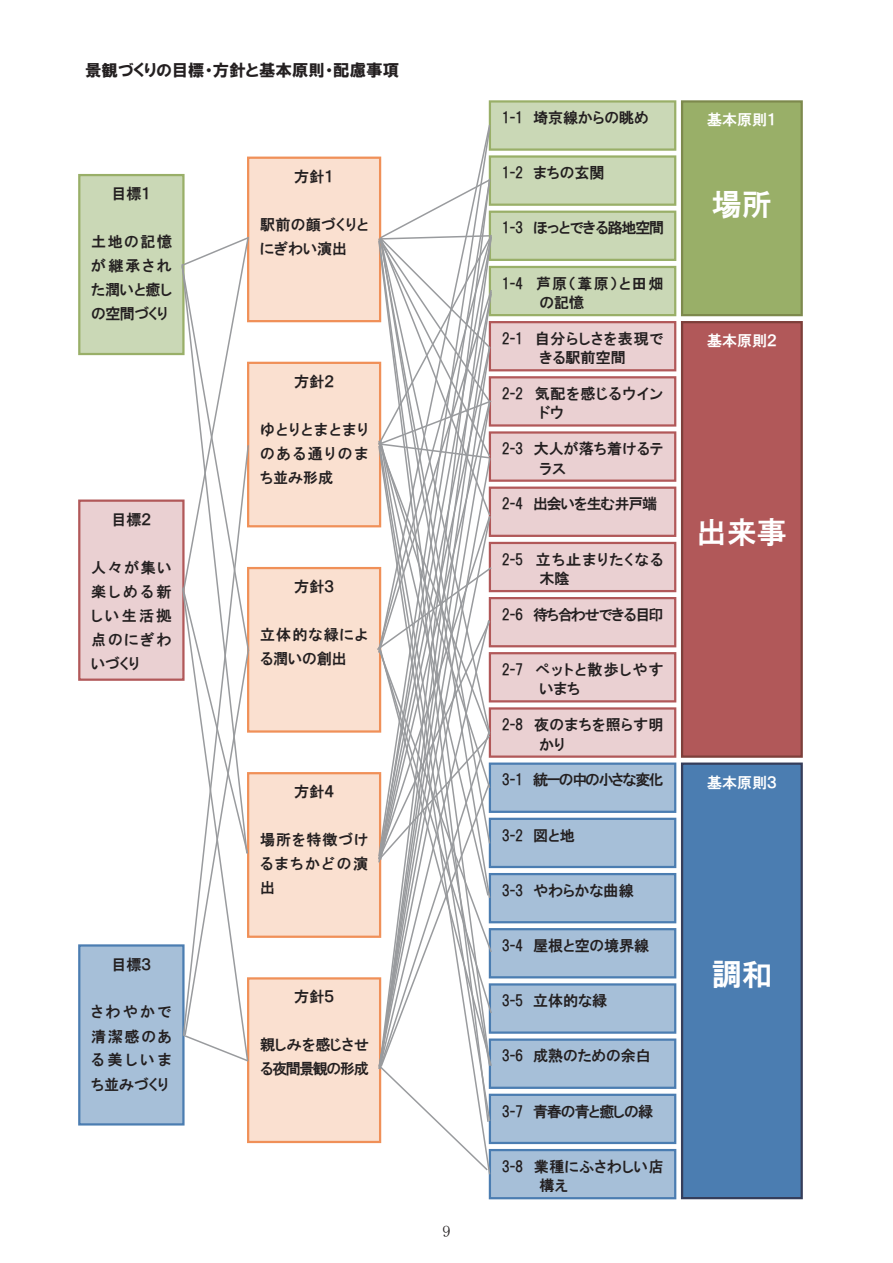
<style>
.page{position:relative;width:893px;height:1263px;background:#fff}
.page>*{position:absolute;margin:0;border:0;box-sizing:border-box;transform-origin:0 0}
.t1{font:30px "HGP Gothic E";color:#fff}
.t2{font:16.5px "HGP Soei Kakugothic UB";color:#231f20}
.t3{font:16.5px "MS Mincho";color:#231f20}
.t4{font:15px/24px "HGP Gothic E";color:#231f20;text-align:justify}
.t5{font:15px/19.5px "HGP Gothic E";letter-spacing:.025em;color:#231f20}
.t6{font:15px/19.5px "HGP Gothic E";letter-spacing:.08em;color:#231f20}
.t7{font:15px/19.5px "HGP Gothic E";letter-spacing:.05em;color:#231f20;text-align:center}
.t8{font:15px/24px "HGP Gothic E";letter-spacing:-.035em;color:#231f20}
.t9{font:15px/19.5px "HGP Gothic E";letter-spacing:.09em;color:#231f20}
.t10{font:15px "HGP Gothic E";color:#fff}
.t11{font:15px/19.5px "HGP Gothic E";letter-spacing:.055em;color:#231f20}
.t12{font:15px/23.9px "HGP Gothic E";letter-spacing:.07em;color:#231f20}
.t13{font:15px "HGP Gothic E";letter-spacing:-.045em;color:#231f20}
.t14{font:15px "HGP Gothic E";letter-spacing:-.075em;color:#231f20}
.t15{font:15px "HGP Gothic E";letter-spacing:-.145em;color:#231f20}
.t16{font:15px "HGP Gothic E";letter-spacing:-.085em;color:#231f20}
.t17{font:15px "HGP Gothic E";letter-spacing:-.065em;color:#231f20}
</style>
<div class="page">
<div style="left:248px;top:158px;width:132px;height:163px;background:#fae0d0"></div>
<div style="left:247px;top:157px;width:134px;height:165px;border:2px solid #f09058"></div>
<div style="left:248px;top:363px;width:132px;height:163px;background:#fae0d0"></div>
<div style="left:247px;top:362px;width:134px;height:165px;border:2px solid #f09058"></div>
<div style="left:248px;top:568px;width:132px;height:164px;background:#fae0d0"></div>
<div style="left:247px;top:567px;width:134px;height:166px;border:2px solid #f09058"></div>
<div style="left:248px;top:773px;width:132px;height:164px;background:#fae0d0"></div>
<div style="left:247px;top:772px;width:134px;height:166px;border:2px solid #f09058"></div>
<div style="left:248px;top:978px;width:132px;height:164px;background:#fae0d0"></div>
<div style="left:247px;top:977px;width:134px;height:166px;border:2px solid #f09058"></div>
<div style="left:490px;top:101px;width:185px;height:49px;background:#cad8b6"></div>
<div style="left:489px;top:100px;width:187px;height:51px;border:2px solid #99af68"></div>
<div style="left:490px;top:157px;width:185px;height:48px;background:#cad8b6"></div>
<div style="left:489px;top:155px;width:187px;height:51px;border:2px solid #99af68"></div>
<div style="left:490px;top:212px;width:185px;height:48px;background:#cad8b6"></div>
<div style="left:489px;top:211px;width:187px;height:50px;border:2px solid #99af68"></div>
<div style="left:490px;top:267px;width:185px;height:48px;background:#cad8b6"></div>
<div style="left:489px;top:266px;width:187px;height:50px;border:2px solid #99af68"></div>
<div style="left:490px;top:322px;width:185px;height:48px;background:#ead0d2"></div>
<div style="left:489px;top:321px;width:187px;height:50px;border:2px solid #b15859"></div>
<div style="left:490px;top:377px;width:185px;height:48px;background:#ead0d2"></div>
<div style="left:489px;top:376px;width:187px;height:51px;border:2px solid #b15859"></div>
<div style="left:490px;top:432px;width:185px;height:49px;background:#ead0d2"></div>
<div style="left:489px;top:431px;width:187px;height:51px;border:2px solid #b15859"></div>
<div style="left:490px;top:488px;width:185px;height:48px;background:#ead0d2"></div>
<div style="left:489px;top:486px;width:187px;height:51px;border:2px solid #b15859"></div>
<div style="left:490px;top:543px;width:185px;height:48px;background:#ead0d2"></div>
<div style="left:489px;top:542px;width:187px;height:50px;border:2px solid #b15859"></div>
<div style="left:490px;top:598px;width:185px;height:48px;background:#ead0d2"></div>
<div style="left:489px;top:597px;width:187px;height:50px;border:2px solid #b15859"></div>
<div style="left:490px;top:653px;width:185px;height:48px;background:#ead0d2"></div>
<div style="left:489px;top:652px;width:187px;height:50px;border:2px solid #b15859"></div>
<div style="left:490px;top:708px;width:185px;height:49px;background:#ead0d2"></div>
<div style="left:489px;top:707px;width:187px;height:51px;border:2px solid #b15859"></div>
<div style="left:490px;top:764px;width:185px;height:48px;background:#a6bfd8"></div>
<div style="left:489px;top:762px;width:187px;height:51px;border:2px solid #4b7db1"></div>
<div style="left:490px;top:819px;width:185px;height:48px;background:#a6bfd8"></div>
<div style="left:489px;top:818px;width:187px;height:50px;border:2px solid #4b7db1"></div>
<div style="left:490px;top:874px;width:185px;height:48px;background:#a6bfd8"></div>
<div style="left:489px;top:873px;width:187px;height:50px;border:2px solid #4b7db1"></div>
<div style="left:490px;top:929px;width:185px;height:48px;background:#a6bfd8"></div>
<div style="left:489px;top:928px;width:187px;height:50px;border:2px solid #4b7db1"></div>
<div style="left:490px;top:984px;width:185px;height:48px;background:#a6bfd8"></div>
<div style="left:489px;top:983px;width:187px;height:51px;border:2px solid #4b7db1"></div>
<div style="left:490px;top:1040px;width:185px;height:48px;background:#a6bfd8"></div>
<div style="left:489px;top:1038px;width:187px;height:51px;border:2px solid #4b7db1"></div>
<div style="left:490px;top:1095px;width:185px;height:48px;background:#a6bfd8"></div>
<div style="left:489px;top:1094px;width:187px;height:50px;border:2px solid #4b7db1"></div>
<div style="left:490px;top:1150px;width:185px;height:48px;background:#a6bfd8"></div>
<div style="left:489px;top:1149px;width:187px;height:50px;border:2px solid #4b7db1"></div>
<div style="left:79px;top:175px;width:104px;height:179px;background:#cad8b6"></div>
<div style="left:78px;top:174px;width:107px;height:181px;border:2px solid #99af68"></div>
<div style="left:79px;top:501px;width:104px;height:179px;background:#ead0d2"></div>
<div style="left:78px;top:499px;width:107px;height:182px;border:2px solid #b15859"></div>
<div style="left:79px;top:945px;width:104px;height:179px;background:#a6bfd8"></div>
<div style="left:78px;top:944px;width:107px;height:181px;border:2px solid #4b7db1"></div>
<div style="left:682px;top:101px;width:120px;height:214px;background:#99af68"></div>
<div style="left:681px;top:100px;width:122px;height:216px;border:2px solid #7d894d"></div>
<div style="left:682px;top:322px;width:120px;height:435px;background:#b15859"></div>
<div style="left:681px;top:321px;width:122px;height:437px;border:2px solid #7d3f3a"></div>
<div style="left:682px;top:764px;width:120px;height:434px;background:#4b7db1"></div>
<div style="left:681px;top:762px;width:122px;height:437px;border:2px solid #353d5a"></div>
<svg style="left:180px;top:235px;width:70px;height:828px"></svg>
<svg style="left:377px;top:126px;width:114px;height:52px"></svg>
<svg style="left:375px;top:178px;width:118px;height:994px"></svg>
<p class="t2" style="left:85px;top:62px;width:316px">景観づくりの目標・方針と基本原則・配慮事項</p>
<p class="t4" style="left:112px;top:182px;width:41px">目標１</p>
<p class="t4" style="left:91px;top:230px;width:82px">土地の記憶が継承された潤いと癒しの空間づくり</p>
<p class="t4" style="left:112px;top:507px;width:41px">目標２</p>
<p class="t4" style="left:91px;top:555px;width:82px">人々が集い楽しめる新しい生活拠点のにぎわいづくり</p>
<p class="t4" style="left:112px;top:952px;width:41px">目標３</p>
<p class="t4" style="left:91px;top:1000px;width:82px">さわやかで清潔感のある美しいまち並みづくり</p>
<p class="t4" style="left:294px;top:164px;width:41px">方針１</p>
<p class="t5" style="left:260px;top:212px;width:110px;line-height:24px">駅前の顔づくりとにぎわい演出</p>
<p class="t4" style="left:294px;top:369px;width:41px">方針２</p>
<p class="t4" style="left:260px;top:417px;width:110px">ゆとりとまとまりのある通りのまち並み形成</p>
<p class="t4" style="left:294px;top:574px;width:41px">方針３</p>
<p class="t12" style="left:260px;top:623px;width:110px">立体的な緑による潤いの創出</p>
<p class="t4" style="left:294px;top:780px;width:41px">方針４</p>
<p class="t4" style="left:260px;top:828px;width:110px">場所を特徴づけるまちかどの演出</p>
<p class="t4" style="left:294px;top:985px;width:41px">方針５</p>
<p class="t8" style="left:260px;top:1033px;width:110px">親しみを感じさせる夜間景観の形成</p>
<p class="t3" style="left:442px;top:1223px;width:10px">9</p>
<p class="t4" style="left:502px;top:106px;width:148px">1-1 埼京線からの眺め</p>
<p class="t4" style="left:502px;top:161px;width:104px">1-2 まちの玄関</p>
<p class="t13" style="left:502px;top:221px;width:164px">1-3 ほっとできる路地空間</p>
<p class="t9" style="left:539px;top:273px;width:125px;text-indent:-38px">1-4 芦原（葦原）と田畑の記憶</p>
<p class="t7" style="left:502px;top:329px;width:163px">2-1 自分らしさを表現できる駅前空間</p>
<p class="t11" style="left:539px;top:384px;width:125px;text-indent:-38px">2-2 気配を感じるウインドウ</p>
<p class="t4" style="left:539px;top:439px;width:125px;line-height:19.5px;text-indent:-38px">2-3 大人が落ち着けるテラス</p>
<p class="t16" style="left:502px;top:496px;width:157px">2-4 出会いを生む井戸端</p>
<p class="t6" style="left:539px;top:549px;width:125px;text-indent:-38px">2-5 立ち止まりたくなる木陰</p>
<p class="t14" style="left:502px;top:607px;width:163px">2-6 待ち合わせできる目印</p>
<p class="t6" style="left:539px;top:660px;width:125px;text-indent:-38px">2-7 ペットと散歩しやすいまち</p>
<p class="t5" style="left:539px;top:715px;width:125px;text-indent:-38px">2-8 夜のまちを照らす明かり</p>
<p class="t15" style="left:502px;top:772px;width:163px">3-1 統一の中の小さな変化</p>
<p class="t4" style="left:502px;top:823px;width:74px">3-2 図と地</p>
<p class="t4" style="left:502px;top:878px;width:133px">3-3 やわらかな曲線</p>
<p class="t4" style="left:502px;top:933px;width:149px">3-4 屋根と空の境界線</p>
<p class="t4" style="left:502px;top:989px;width:107px">3-5 立体的な緑</p>
<p class="t4" style="left:502px;top:1044px;width:151px">3-6 成熟のための余白</p>
<p class="t17" style="left:502px;top:1104px;width:153px">3-7 青春の青と癒しの緑</p>
<p class="t5" style="left:539px;top:1156px;width:125px;text-indent:-38px">3-8 業種にふさわしい店構え</p>
<p class="t10" style="left:707px;top:112px;width:71px">基本原則１</p>
<h1 class="t1" style="left:712px;top:189px;width:61px">場所</h1>
<p class="t10" style="left:707px;top:333px;width:71px">基本原則２</p>
<h1 class="t1" style="left:697px;top:517px;width:91px">出来事</h1>
<p class="t10" style="left:707px;top:775px;width:71px">基本原則３</p>
<h1 class="t1" style="left:712px;top:959px;width:61px">調和</h1>
</div>
